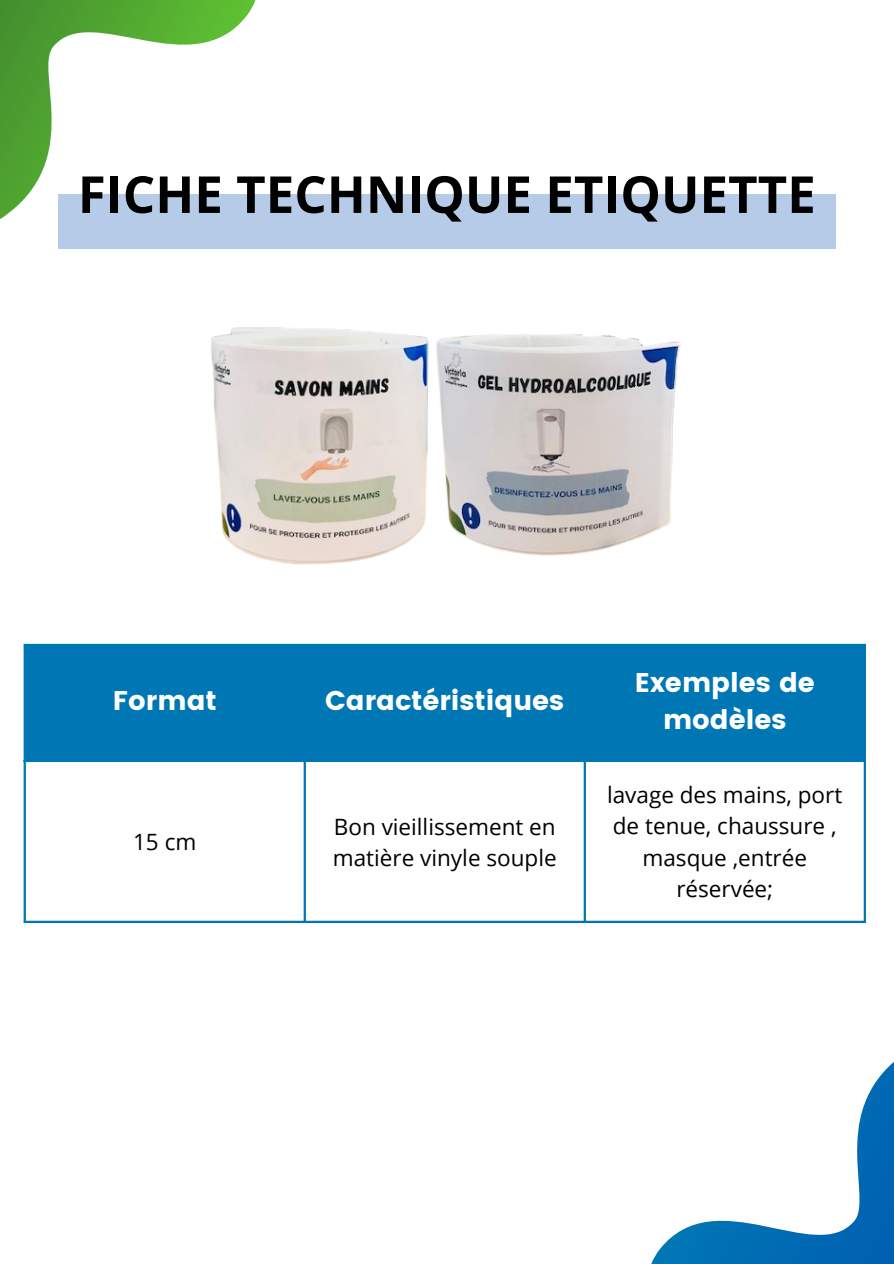
<style>
.page{position:relative;width:894px;height:1264px;background:#fff}
.page>*{position:absolute;margin:0;border:0;box-sizing:border-box;transform-origin:0 0}
.t1{font:700 51px "Open Sans";color:#000}
.t2{font:27px/37.2px "Poppins";color:#fff;text-align:center}
.t3{font:22.5px/31.5px "Open Sans";color:#000}
</style>
<div class="page">
<svg style="left:0;top:0;width:320px;height:249px"></svg>
<svg style="left:651px;top:1062px;width:242px;height:201px"></svg>
<div style="left:58px;top:194px;width:777px;height:54px;background:#b6cbe7"></div>
<div style="left:26px;top:646px;width:837px;height:113px;background:#0077b5"></div>
<hr style="left:24px;top:646px;width:2px;height:274px;background:#0077b5">
<hr style="left:303px;top:646px;width:3px;height:274px;background:#0077b5">
<hr style="left:583px;top:646px;width:2px;height:274px;background:#0077b5">
<hr style="left:863px;top:646px;width:2px;height:274px;background:#0077b5">
<hr style="left:24px;top:644px;width:841px;height:2px;background:#0077b5">
<hr style="left:24px;top:759px;width:841px;height:3px;background:#0077b5">
<hr style="left:24px;top:920px;width:841px;height:3px;background:#0077b5">
<img style="left:211px;top:327px;width:193px;height:238px">
<img style="left:404px;top:334px;width:277px;height:222px">
<p class="t1" style="left:78px;top:158px;width:739px">FICHE TECHNIQUE ETIQUETTE</p>
<p class="t2" style="left:113px;top:682px;width:105px">Format</p>
<h1 class="t2" style="left:325px;top:682px;width:240px">Caractéristiques</h1>
<p class="t3" style="left:133px;top:825px;width:65px">15 cm</p>
<p class="t3" style="left:333px;top:811px;width:225px;line-height:30.3px">Bon vieillissement en matière vinyle souple</p>
<p class="t2" style="left:634px;top:664px;width:182px">Exemples de modèles</p>
<p class="t3" style="left:607px;top:778px;width:237px;text-align:center">lavage des mains, port de tenue, chaussure , masque ,entrée réservée;</p>
</div>
